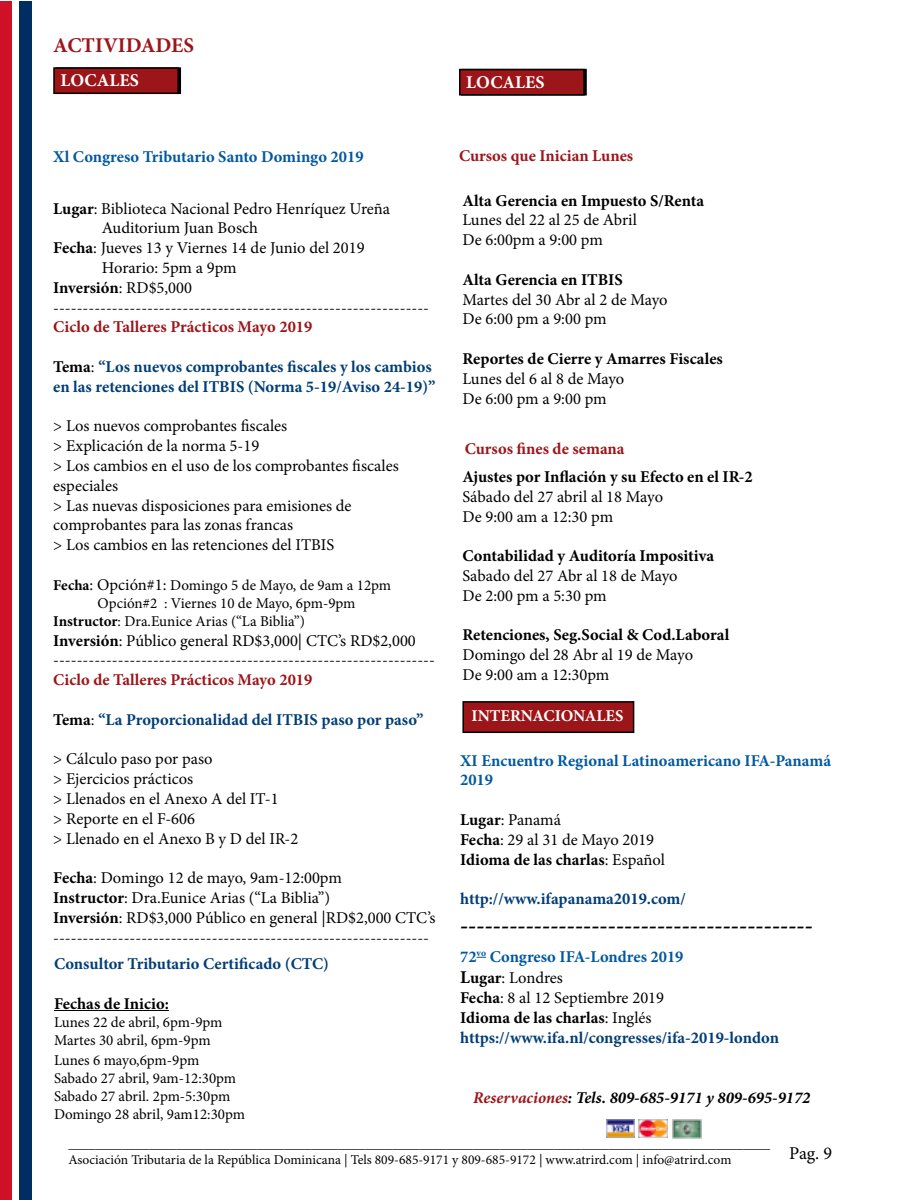
<style>
.page{position:relative;width:900px;height:1200px;background:#fff}
.page>*{position:absolute;margin:0;border:0;box-sizing:border-box;transform-origin:0 0}
.t1{font:700 24px "Minion Pro";color:#000}
.t2{font:700 21px "Minion Pro";color:#9c1519}
.t3{font:700 18px "Minion Pro";color:#fff}
.t4{font:18px "Minion Pro";color:#000}
.t5{font:16.5px/19.8px "Minion Pro";color:#000}
.t6{font:700 16.5px/19.8px "Minion Pro";color:#003d76}
.t7{font:700 16.5px "Minion Pro";color:#000}
.t8{font:700 16.5px/19.8px "Minion Pro";color:#0058a2}
.t9{font:700 16.5px "Minion Pro";color:#9c1519}
.t10{font:italic 700 16.5px "Minion Pro";color:#000}
.t11{font:700 16.5px "Minion Pro";color:#fff}
.t12{font:15px/18px "Minion Pro";color:#000}
.t13{font:13.5px/16.2px "Minion Pro";color:#000}
.s1{font-weight:700}
.s2{font-weight:400}
.s3{color:#000}
.s4{font-weight:400;color:#000}
.s5{font-size:16.5px}
.s6{font-size:18px;color:#000}
.s7{color:#9c1519}
</style>
<div class="page">
<div style="left:0;top:1px;width:12px;height:1198px;background:#ce1126"></div>
<div style="left:19px;top:2px;width:12px;height:1198px;background:#002d62"></div>
<div style="left:54px;top:68px;width:124px;height:25px;background:#9c1519"></div>
<div style="left:53px;top:67px;width:126px;height:27px;border:2px solid #000"></div>
<div style="left:460px;top:70px;width:124px;height:25px;background:#9c1519"></div>
<div style="left:459px;top:69px;width:126px;height:27px;border:2px solid #000"></div>
<div style="left:463px;top:702px;width:171px;height:30px;background:#9c1519"></div>
<div style="left:462px;top:701px;width:172px;height:32px;border:2px solid #000"></div>
<img style="left:606px;top:1119px;width:29px;height:19px">
<img style="left:638px;top:1119px;width:29px;height:19px">
<img style="left:672px;top:1119px;width:29px;height:19px">
<hr style="left:54px;top:1010px;width:115px;height:1px;background:#000">
<p class="t2" style="left:53px;top:30px;width:142px">ACTIVIDADES</p>
<p class="t3" style="left:61px;top:68px;width:80px">LOCALES</p>
<p class="t3" style="left:466px;top:69px;width:80px">LOCALES</p>
<p class="t8" style="left:53px;top:146px;width:312px">Xl Congreso Tributario Santo Domingo 2019</p>
<p class="t5" style="left:53px;top:199px;width:338px"><span class="s1">Lugar</span>: Biblioteca Nacional Pedro Henríquez Ureña</p>
<p class="t5" style="left:102px;top:218px;width:157px">Auditorium Juan Bosch</p>
<p class="t5" style="left:53px;top:238px;width:313px"><span class="s1">Fecha</span>: Jueves 13 y Viernes 14 de Junio del 2019</p>
<p class="t5" style="left:102px;top:258px;width:136px">Horario: 5pm a 9pm</p>
<p class="t7" style="left:53px;top:276px;width:140px">Inversión<span class="s2">: RD$5,000</span></p>
<p class="t5" style="left:53px;top:298px;width:377px">----------------------------------------------------------------</p>
<p class="t9" style="left:53px;top:316px;width:261px">Ciclo de Talleres Prácticos Mayo 2019</p>
<p class="t6" style="left:53px;top:357px;width:384px"><span class="s3">Tema</span><span class="s4">:</span> “Los nuevos comprobantes fiscales y los cambios en las retenciones del ITBIS (Norma 5-19/Aviso 24-19)”</p>
<p class="t5" style="left:53px;top:416px;width:347px">&gt; Los nuevos comprobantes fiscales<br>&gt; Explicación de la norma 5-19<br>&gt; Los cambios en el uso de los comprobantes fiscales especiales<br>&gt; Las nuevas disposiciones para emisiones de comprobantes para las zonas francas<br>&gt; Los cambios en las retenciones del ITBIS</p>
<p class="t12" style="left:53px;top:576px;width:339px"><span class="s1">Fecha</span><span class="s5">: Opción#1:</span> Domingo 5 de Mayo, de 9am a 12pm</p>
<p class="t12" style="left:98px;top:594px;width:260px">Opción#2 : Viernes 10 de Mayo, 6pm-9pm</p>
<p class="t12" style="left:53px;top:612px;width:253px"><span class="s1">Instructor</span>: Dra.Eunice Arias (“La Biblia”)</p>
<p class="t5" style="left:53px;top:631px;width:383px"><span class="s1">Inversión</span>: Público general RD$3,000| CTC’s RD$2,000 -----------------------------------------------------------------</p>
<p class="t9" style="left:53px;top:668px;width:261px">Ciclo de Talleres Prácticos Mayo 2019</p>
<p class="t6" style="left:53px;top:709px;width:372px"><span class="s3">Tema</span><span class="s4">:</span> “La Proporcionalidad del ITBIS paso por paso”</p>
<p class="t5" style="left:53px;top:749px;width:247px">&gt; Cálculo paso por paso<br>&gt; Ejercicios prácticos<br>&gt; Llenados en el Anexo A del IT-1<br>&gt; Reporte en el F-606<br>&gt; Llenado en el Anexo B y D del IR-2</p>
<p class="t5" style="left:53px;top:868px;width:384px"><span class="s1">Fecha</span>: Domingo 12 de mayo, 9am-12:00pm<br><span class="s1">Instructor</span>: Dra.Eunice Arias (“La Biblia”)<br><span class="s1">Inversión</span>: RD$3,000 Público en general |RD$2,000 CTC’s ----------------------------------------------------------------</p>
<p class="t6" style="left:54px;top:954px;width:277px">Consultor Tributario Certificado (CTC)</p>
<p class="t7" style="left:54px;top:992px;width:116px">Fechas de Inicio:</p>
<p class="t12" style="left:54px;top:1013px;width:170px">Lunes 22 de abril, 6pm-9pm<br>Martes 30 abril, 6pm-9pm</p>
<p class="t12" style="left:54px;top:1051px;width:193px">Lunes 6 mayo,6pm-9pm<br>Sabado 27 abril, 9am-12:30pm<br>Sabado 27 abril. 2pm-5:30pm<br>Domingo 28 abril, 9am12:30pm</p>
<p class="t9" style="left:459px;top:145px;width:176px">Cursos que Inician Lunes</p>
<p class="t7" style="left:462px;top:189px;width:243px">Alta Gerencia en Impuesto S/Renta</p>
<p class="t5" style="left:462px;top:210px;width:176px">Lunes del 22 al 25 de Abril<br>De 6:00pm a 9:00 pm</p>
<p class="t7" style="left:462px;top:268px;width:162px">Alta Gerencia en ITBIS</p>
<p class="t5" style="left:462px;top:289px;width:207px">Martes del 30 Abr al 2 de Mayo<br>De 6:00 pm a 9:00 pm</p>
<p class="t7" style="left:462px;top:347px;width:262px">Reportes de Cierre y Amarres Fiscales</p>
<p class="t5" style="left:462px;top:369px;width:163px">Lunes del 6 al 8 de Mayo<br>De 6:00 pm a 9:00 pm</p>
<p class="t9" style="left:465px;top:438px;width:161px">Cursos fines de semana</p>
<p class="t7" style="left:462px;top:465px;width:292px">Ajustes por Inflación y su Efecto en el IR-2</p>
<p class="t5" style="left:462px;top:487px;width:202px">Sábado del 27 abril al 18 Mayo<br>De 9:00 am a 12:30 pm</p>
<p class="t7" style="left:462px;top:544px;width:253px">Contabilidad y Auditoría Impositiva</p>
<p class="t5" style="left:462px;top:566px;width:217px">Sabado del 27 Abr al 18 de Mayo<br>De 2:00 pm a 5:30 pm</p>
<p class="t7" style="left:462px;top:624px;width:268px">Retenciones, Seg.Social &amp; Cod.Laboral</p>
<p class="t5" style="left:462px;top:645px;width:232px">Domingo del 28 Abr al 19 de Mayo<br>De 9:00 am a 12:30pm</p>
<p class="t11" style="left:472px;top:704px;width:153px">INTERNACIONALES</p>
<p class="t8" style="left:460px;top:750px;width:372px">XI Encuentro Regional Latinoamericano IFA-Panamá<br>2019</p>
<p class="t5" style="left:460px;top:810px;width:206px"><span class="s1">Lugar</span>: Panamá<br><span class="s1">Fecha</span>: 29 al 31 de Mayo 2019<br><span class="s1">Idioma de las charlas</span>: Español</p>
<p class="t6" style="left:460px;top:889px;width:227px">http://www.ifapanama2019.com/</p>
<h1 class="t1" style="left:460px;top:908px;width:354px">-------------------------------------------</h1>
<p class="t8" style="left:460px;top:946px;width:225px;line-height:21.6px">72<sup>vo</sup> Congreso IFA-Londres 2019<br><span class="s6">L</span><span class="s3">ugar</span><span class="s4">: Londres</span></p>
<p class="t6" style="left:460px;top:988px;width:320px"><span class="s3">Fecha</span><span class="s4">: 8 al 12 Septiembre 2019<br></span><span class="s3">Idioma de las charlas</span><span class="s4">: Inglés </span>https://www.ifa.nl/congresses/ifa-2019-london</p>
<p class="t10" style="left:473px;top:1086px;width:339px"><span class="s7">Reservaciones</span>: Tels. 809-685-9171 y 809-695-9172</p>
<p class="t13" style="left:68px;top:1136px;width:704px">________________________________________________________________________________________________________<br>Asociación Tributaria de la República Dominicana | Tels 809-685-9171 y 809-685-9172 | www.atrird.com | info@atrird.com</p>
<p class="t4" style="left:789px;top:1142px;width:44px">Pag. 9</p>
</div>
